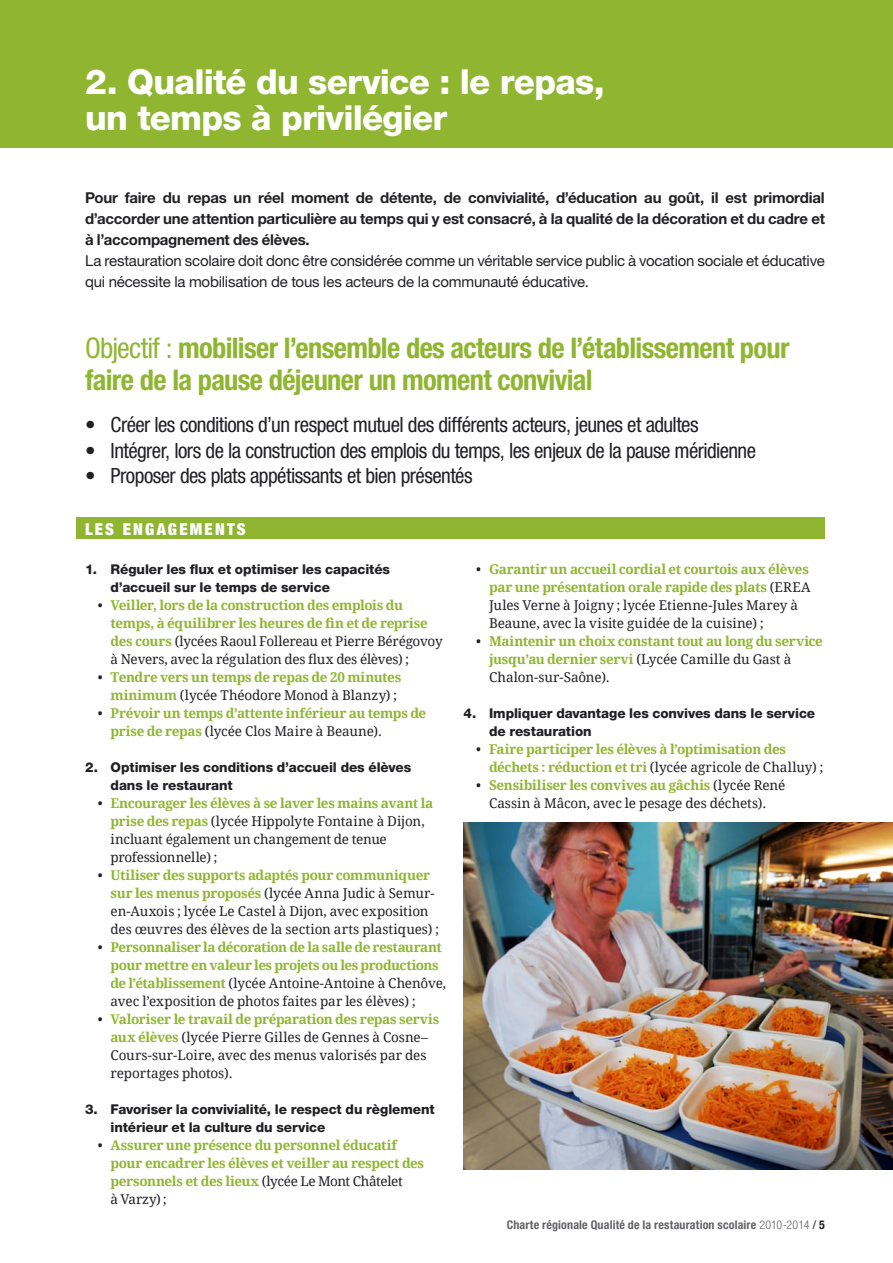
<style>
.page{position:relative;width:893px;height:1263px;background:#fff}
.page>*{position:absolute;margin:0;border:0;box-sizing:border-box;transform-origin:0 0}
.t1{font:800 34.5px "Helvetica Neue";letter-spacing:-.02em;color:#fff}
.t2{font:700 condensed 28.5px/31.5px "Helvetica Neue";letter-spacing:-.02em;color:#90b631}
.t3{font:condensed 21px "Helvetica Neue";letter-spacing:-.025em;color:#212125}
.t4{font:900 condensed 16.5px "Helvetica Neue";letter-spacing:.135em;color:#fff}
.t5{font:700 15px/21px "Helvetica Neue";letter-spacing:-.015em;color:#212125;text-align:justify}
.t6{font:15px/21px "Helvetica Neue";letter-spacing:-.015em;color:#212125}
.t7{font:700 13.5px/18px "Droid Serif";letter-spacing:-.025em;color:#90b631}
.t8{font:13.5px/18px "Droid Serif";letter-spacing:-.005em;color:#212125}
.t9{font:800 13.5px/18px "Helvetica Neue";letter-spacing:-.005em;color:#212125}
.t10{font:700 condensed 12px "Helvetica Neue";letter-spacing:.015em;color:#626266}
.s1{font-weight:400}
.s2{font-weight:400;color:#212125}
.s3{font-weight:700;color:#90b631}
.s4{font-weight:300}
.s5{color:#212125}
</style>
<div class="page">
<div style="left:0;top:0;width:893px;height:148px;background:#90b631"></div>
<img style="left:463px;top:822px;width:430px;height:347px">
<div style="left:77px;top:518px;width:748px;height:21px;background:#90b631"></div>
<p class="t1" style="left:85px;top:62px;width:521px">2. Qualité du service : le repas,</p>
<p class="t1" style="left:85px;top:98px;width:364px">un temps à privilégier</p>
<p class="t5" style="left:85px;top:187px;width:741px">Pour faire du repas un réel moment de détente, de convivialité, d’éducation au goût, il est primordial d’accorder une attention particulière au temps qui y est consacré, à la qualité de la décoration et du cadre et à l’accompagnement des élèves.</p>
<p class="t6" style="left:85px;top:250px;width:741px">La restauration scolaire doit donc être considérée comme un véritable service public à vocation sociale et éducative qui nécessite la mobilisation de tous les acteurs de la communauté éducative.</p>
<p class="t2" style="left:85px;top:332px;width:706px"><span class="s1">Objectif :</span> mobiliser l’ensemble des acteurs de l’établissement pour faire de la pause déjeuner un moment convivial</p>
<p class="t3" style="left:85px;top:413px;width:615px">• Créer les conditions d’un respect mutuel des différents acteurs, jeunes et adultes</p>
<p class="t3" style="left:85px;top:438px;width:672px">• Intégrer, lors de la construction des emplois du temps, les enjeux de la pause méridienne</p>
<p class="t3" style="left:85px;top:464px;width:389px">• Proposer des plats appétissants et bien présentés</p>
<p class="t4" style="left:85px;top:519px;width:162px">LES ENGAGEMENTS</p>
<p class="t9" style="left:111px;top:560px;width:281px;text-indent:-26px">1. Réguler les flux et optimiser les capacités d’accueil sur le temps de service</p>
<p class="t7" style="left:111px;top:596px;width:334px;text-indent:-13px"><span class="s2">•</span> Veiller, lors de la construction des emplois du temps, à équilibrer les heures de fin et de reprise des cours <span class="s2">(lycées Raoul Follereau et Pierre Bérégovoy à Nevers, avec la régulation des flux des élèves) ;</span></p>
<p class="t7" style="left:111px;top:668px;width:292px;text-indent:-13px"><span class="s2">•</span> Tendre vers un temps de repas de 20 minutes minimum <span class="s2">(lycée Théodore Monod à Blanzy) ;</span></p>
<p class="t7" style="left:111px;top:704px;width:317px;text-indent:-13px"><span class="s2">•</span> Prévoir un temps d’attente inférieur au temps de prise de repas <span class="s2">(lycée Clos Maire à Beaune).</span></p>
<p class="t9" style="left:111px;top:758px;width:302px;text-indent:-26px">2. Optimiser les conditions d’accueil des élèves dans le restaurant</p>
<p class="t8" style="left:111px;top:794px;width:324px;text-indent:-13px">• <span class="s3">Encourager les élèves à se laver les mains avant la prise des repas</span> (lycée Hippolyte Fontaine à Dijon, incluant également un changement de tenue professionnelle) ;</p>
<p class="t8" style="left:111px;top:866px;width:330px;text-indent:-13px">• <span class="s3">Utiliser des supports adaptés pour communiquer sur les menus proposés</span> (lycée Anna Judic à Semur&shy;en-Auxois ; lycée Le Castel à Dijon, avec exposition des œuvres des élèves de la section arts plastiques) ;</p>
<p class="t7" style="left:111px;top:938px;width:337px;text-indent:-13px"><span class="s2">•</span> Personnaliser la décoration de la salle de restaurant pour mettre en valeur les projets ou les productions de l’établissement <span class="s2">(lycée Antoine-Antoine à Chenôve, avec l’exposition de photos faites par les élèves) ;</span></p>
<p class="t8" style="left:111px;top:1010px;width:330px;text-indent:-13px">• <span class="s3">Valoriser le travail de préparation des repas servis aux élèves</span> (lycée Pierre Gilles de Gennes à Cosne– Cours-sur-Loire, avec des menus valorisés par des reportages photos).</p>
<p class="t9" style="left:111px;top:1100px;width:326px;text-indent:-26px">3. Favoriser la convivialité, le respect du règlement intérieur et la culture du service</p>
<p class="t7" style="left:111px;top:1136px;width:315px;text-indent:-13px"><span class="s2">•</span> Assurer une présence du personnel éducatif pour encadrer les élèves et veiller au respect des personnels et des lieux <span class="s2">(lycée Le Mont Châtelet<br>à Varzy) ;</span></p>
<p class="t8" style="left:489px;top:560px;width:323px;text-indent:-13px">• <span class="s3">Garantir un accueil cordial et courtois aux élèves par une présentation orale rapide des plats</span> (EREA Jules Verne à Joigny ; lycée Etienne-Jules Marey à Beaune, avec la visite guidée de la cuisine) ;</p>
<p class="t7" style="left:489px;top:632px;width:335px;text-indent:-13px"><span class="s2">•</span> Maintenir un choix constant tout au long du service jusqu’au dernier servi <span class="s2">(Lycée Camille du Gast à<br>Chalon-sur-Saône).</span></p>
<p class="t9" style="left:489px;top:704px;width:328px;text-indent:-26px">4. Impliquer davantage les convives dans le service de restauration</p>
<p class="t7" style="left:489px;top:740px;width:336px;text-indent:-13px"><span class="s2">•</span> Faire participer les élèves à l’optimisation des déchets : réduction et tri <span class="s2">(lycée agricole de Challuy) ;</span></p>
<p class="t8" style="left:476px;top:776px;width:310px;text-align:center">• <span class="s3">Sensibiliser les convives au gâchis</span> (lycée René<br>Cassin à Mâcon, avec le pesage des déchets).</p>
<p class="t10" style="left:507px;top:1217px;width:320px">Charte régionale Qualité de la restauration scolaire <span class="s4">2010-2014</span> / <span class="s5">5</span></p>
</div>
